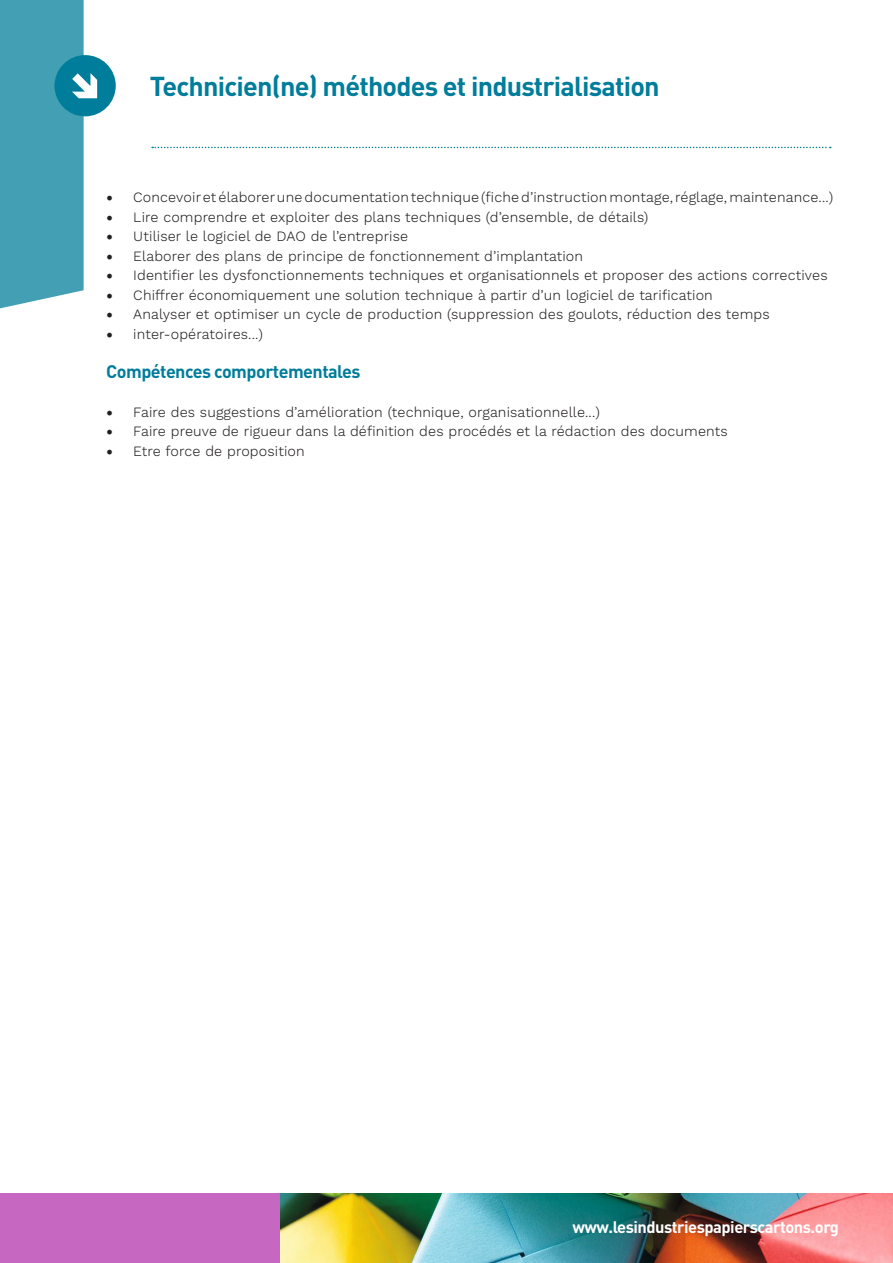
<style>
.page{position:relative;width:893px;height:1263px;background:#fff}
.page>*{position:absolute;margin:0;border:0;box-sizing:border-box;transform-origin:0 0}
.t1{font:700 27px "DINOT";letter-spacing:-.03em;color:#007d9b}
.t2{font:700 18px "DINOT";letter-spacing:-.03em;color:#007d9b}
.t3{font:700 16.5px "DINOT";letter-spacing:-.03em;color:#fff}
.t4{font:300 14.25px "Work Sans";letter-spacing:.01em;color:#231f20}
.s1{font-family:"Minion Pro";font-weight:400;font-size:18px}
</style>
<div class="page">
<div style="left:54px;top:55px;width:62px;height:61px;background:#007d9b;border-radius:50%"></div>
<svg style="left:0;top:0;width:97px;height:309px"></svg>
<svg style="left:152px;top:147px;width:679px;height:1px"></svg>
<div style="left:0;top:1193px;width:893px;height:70px;background:#c667c2"></div>
<img style="left:281px;top:1193px;width:612px;height:70px">
<p class="t1" style="left:150px;top:67px;width:512px">Technicien(ne) méthodes et industrialisation</p>
<p class="t4" style="left:106px;top:189px;width:728px"><span class="s1">•</span> Concevoir et élaborer une documentation technique (fiche d’instruction montage, réglage, maintenance...)</p>
<p class="t4" style="left:106px;top:208px;width:544px"><span class="s1">•</span> Lire comprendre et exploiter des plans techniques (d’ensemble, de détails)</p>
<p class="t4" style="left:106px;top:228px;width:303px"><span class="s1">•</span> Utiliser le logiciel de DAO de l’entreprise</p>
<p class="t4" style="left:106px;top:247px;width:478px"><span class="s1">•</span> Elaborer des plans de principe de fonctionnement d’implantation</p>
<p class="t4" style="left:106px;top:267px;width:723px"><span class="s1">•</span> Identifier les dysfonctionnements techniques et organisationnels et proposer des actions correctives</p>
<p class="t4" style="left:106px;top:286px;width:608px"><span class="s1">•</span> Chiffrer économiquement une solution technique à partir d’un logiciel de tarification</p>
<p class="t4" style="left:106px;top:306px;width:665px"><span class="s1">•</span> Analyser et optimiser un cycle de production (suppression des goulots, réduction des temps</p>
<p class="t4" style="left:106px;top:325px;width:158px"><span class="s1">•</span> inter-opératoires...)</p>
<p class="t2" style="left:106px;top:359px;width:256px">Compétences comportementales</p>
<p class="t4" style="left:106px;top:403px;width:495px"><span class="s1">•</span> Faire des suggestions d’amélioration (technique, organisationnelle...)</p>
<p class="t4" style="left:106px;top:423px;width:623px"><span class="s1">•</span> Faire preuve de rigueur dans la définition des procédés et la rédaction des documents</p>
<p class="t4" style="left:106px;top:442px;width:200px"><span class="s1">•</span> Etre force de proposition</p>
<p class="t3" style="left:572px;top:1216px;width:268px">www.lesindustriespapierscartons.org</p>
</div>
